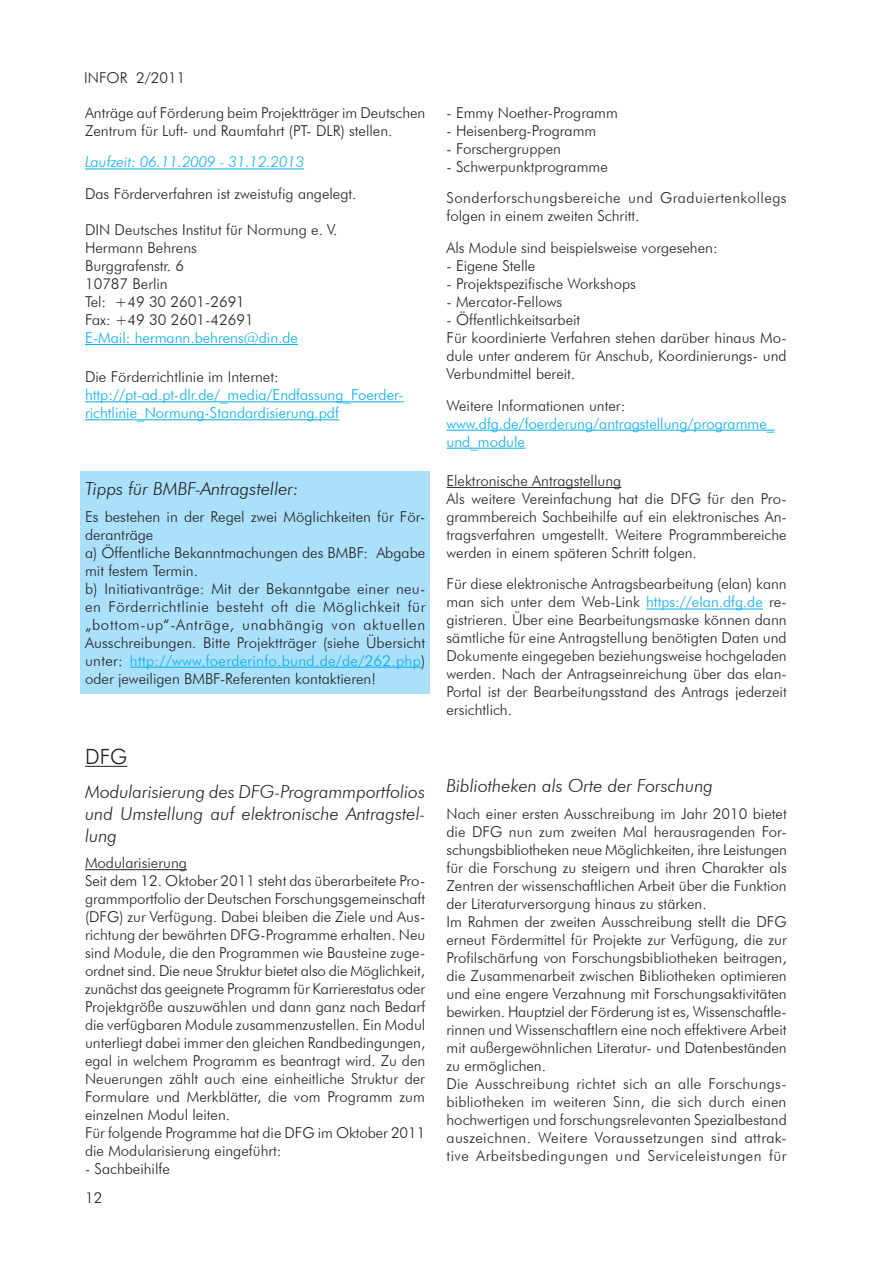
<style>
.page{position:relative;width:893px;height:1263px;background:#fff}
.page>*{position:absolute;margin:0;border:0;box-sizing:border-box;transform-origin:0 0}
.t1{font:300 21px "Futura BT";color:#231f20}
.t2{font:italic 300 18px/21.6px "Futura BT";color:#231f20;text-align:justify}
.t3{font:300 15px/18px "Futura BT";color:#231f20}
.t4{font:300 15px/18px "Futura BT";color:#00aeef}
.t5{font:300 15px/31.7px "Futura BT";letter-spacing:.03em;color:#231f20}
.t6{font:italic 300 15px "Futura BT";color:#00aeef}
.s1{color:#00aeef}
</style>
<div class="page">
<div style="left:80px;top:471px;width:350px;height:222px;background:#aae0f9"></div>
<hr style="left:85px;top:169px;width:219px;height:1px;background:#00aeef">
<hr style="left:85px;top:344px;width:213px;height:1px;background:#00aeef">
<hr style="left:85px;top:401px;width:319px;height:1px;background:#00aeef">
<hr style="left:85px;top:419px;width:254px;height:1px;background:#00aeef">
<hr style="left:130px;top:667px;width:291px;height:1px;background:#00aeef">
<hr style="left:85px;top:766px;width:42px;height:1px;background:#231f20">
<hr style="left:85px;top:869px;width:102px;height:1px;background:#231f20">
<hr style="left:446px;top:430px;width:328px;height:1px;background:#00aeef">
<hr style="left:446px;top:448px;width:79px;height:1px;background:#00aeef">
<hr style="left:446px;top:487px;width:175px;height:1px;background:#231f20">
<hr style="left:646px;top:609px;width:117px;height:1px;background:#00aeef">
<p class="t3" style="left:84px;top:68px;width:103px">INFOR 2/2011</p>
<p class="t3" style="left:85px;top:103px;width:342px">Anträge auf Förderung beim Projektträger im Deutschen<br>Zentrum für Luft- und Raumfahrt (PT- DLR) stellen.</p>
<p class="t6" style="left:85px;top:153px;width:221px">Laufzeit: 06.11.2009 - 31.12.2013</p>
<p class="t3" style="left:85px;top:184px;width:273px">Das Förderverfahren ist zweistufig angelegt.</p>
<p class="t3" style="left:85px;top:220px;width:254px">DIN Deutsches Institut für Normung e. V.<br>Hermann Behrens<br>Burggrafenstr. 6<br>10787 Berlin<br>Tel: +49 30 2601-2691<br>Fax: +49 30 2601-42691</p>
<p class="t4" style="left:85px;top:328px;width:214px">E-Mail: hermann.behrens@din.de</p>
<p class="t3" style="left:85px;top:368px;width:195px">Die Förderrichtlinie im Internet:</p>
<p class="t4" style="left:85px;top:386px;width:320px">http://pt-ad.pt-dlr.de/_media/Endfassung_Foerder&shy;richtlinie_Normung-Standardisierung.pdf</p>
<p class="t2" style="left:85px;top:478px;width:215px">Tipps für BMBF-Antragsteller:</p>
<p class="t3" style="left:85px;top:507px;width:342px">Es bestehen in der Regel zwei Möglichkeiten für För&shy;deranträge<br>a) Öffentliche Bekanntmachungen des BMBF: Abgabe mit festem Termin.<br>b) Initiativanträge: Mit der Bekanntgabe einer neu&shy;en Förderrichtlinie besteht oft die Möglichkeit für „bottom-up“-Anträge, unabhängig von aktuellen Ausschreibungen. Bitte Projektträger (siehe Übersicht unter: <span class="s1">http://www.foerderinfo.bund.de/de/262.php</span>) oder jeweiligen BMBF-Referenten kontaktieren!</p>
<h1 class="t1" style="left:85px;top:744px;width:44px">DFG</h1>
<p class="t2" style="left:85px;top:781px;width:342px">Modularisierung des DFG-Programmportfolios und Umstellung auf elektronische Antragstel&shy;lung</p>
<p class="t3" style="left:85px;top:854px;width:342px">Modularisierung<br>Seit dem 12. Oktober 2011 steht das überarbeitete Pro&shy;grammportfolio der Deutschen Forschungsgemeinschaft (DFG) zur Verfügung. Dabei bleiben die Ziele und Aus&shy;richtung der bewährten DFG-Programme erhalten. Neu sind Module, die den Programmen wie Bausteine zuge&shy;ordnet sind. Die neue Struktur bietet also die Möglichkeit, zunächst das geeignete Programm für Karrierestatus oder Projektgröße auszuwählen und dann ganz nach Bedarf die verfügbaren Module zusammenzustellen. Ein Modul unterliegt dabei immer den gleichen Randbedingungen, egal in welchem Programm es beantragt wird. Zu den Neuerungen zählt auch eine einheitliche Struktur der Formulare und Merkblätter, die vom Programm zum einzelnen Modul leiten.<br>Für folgende Programme hat die DFG im Oktober 2011 die Modularisierung eingeführt:</p>
<p class="t3" style="left:85px;top:1160px;width:86px">- Sachbeihilfe</p>
<p class="t3" style="left:85px;top:1188px;width:19px">12</p>
<p class="t3" style="left:446px;top:103px;width:173px">- Emmy Noether-Programm</p>
<p class="t3" style="left:446px;top:121px;width:151px">- Heisenberg-Programm</p>
<p class="t3" style="left:446px;top:139px;width:116px">- Forschergruppen</p>
<p class="t5" style="left:446px;top:150px;width:342px">- Schwerpunktprogramme<br>Sonderforschungsbereiche und Graduiertenkollegs</p>
<p class="t3" style="left:446px;top:200px;width:273px;line-height:31.7px">folgen in einem zweiten Schritt.<br>Als Module sind beispielsweise vorgesehen:</p>
<p class="t3" style="left:446px;top:256px;width:90px">- Eigene Stelle</p>
<p class="t3" style="left:446px;top:274px;width:191px">- Projektspezifische Workshops</p>
<p class="t3" style="left:446px;top:292px;width:117px">- Mercator-Fellows</p>
<p class="t3" style="left:446px;top:310px;width:342px">- Öffentlichkeitsarbeit<br>Für koordinierte Verfahren stehen darüber hinaus Mo&shy;dule unter anderem für Anschub, Koordinierungs- und Verbundmittel bereit.</p>
<p class="t3" style="left:446px;top:396px;width:180px">Weitere Informationen unter:</p>
<p class="t4" style="left:446px;top:414px;width:329px">www.dfg.de/foerderung/antragstellung/programme_ und_module</p>
<p class="t3" style="left:446px;top:471px;width:342px">Elektronische Antragstellung<br>Als weitere Vereinfachung hat die DFG für den Pro&shy;grammbereich Sachbeihilfe auf ein elektronisches An&shy;tragsverfahren umgestellt. Weitere Programmbereiche werden in einem späteren Schritt folgen.</p>
<p class="t3" style="left:446px;top:575px;width:342px;text-align:justify">Für diese elektronische Antragsbearbeitung (elan) kann man sich unter dem Web-Link <span class="s1">https://elan.dfg.de</span> re&shy;gistrieren. Über eine Bearbeitungsmaske können dann sämtliche für eine Antragstellung benötigten Daten und Dokumente eingegeben beziehungsweise hochgeladen werden. Nach der Antragseinreichung über das elan-Portal ist der Bearbeitungsstand des Antrags jederzeit ersichtlich.</p>
<p class="t2" style="left:446px;top:775px;width:268px">Bibliotheken als Orte der Forschung</p>
<p class="t3" style="left:446px;top:804px;width:342px">Nach einer ersten Ausschreibung im Jahr 2010 bietet die DFG nun zum zweiten Mal herausragenden For&shy;schungsbibliotheken neue Möglichkeiten, ihre Leistungen für die Forschung zu steigern und ihren Charakter als Zentren der wissenschaftlichen Arbeit über die Funktion der Literaturversorgung hinaus zu stärken.<br>Im Rahmen der zweiten Ausschreibung stellt die DFG erneut Fördermittel für Projekte zur Verfügung, die zur Profilschärfung von Forschungsbibliotheken beitragen, die Zusammenarbeit zwischen Bibliotheken optimieren und eine engere Verzahnung mit Forschungsaktivitäten bewirken. Hauptziel der Förderung ist es, Wissenschaftle&shy;rinnen und Wissenschaftlern eine noch effektivere Arbeit mit außergewöhnlichen Literatur- und Datenbeständen zu ermöglichen.<br>Die Ausschreibung richtet sich an alle Forschungs&shy;bibliotheken im weiteren Sinn, die sich durch einen hochwertigen und forschungsrelevanten Spezialbestand auszeichnen. Weitere Voraussetzungen sind attrak&shy;tive Arbeitsbedingungen und Serviceleistungen für</p>
</div>
